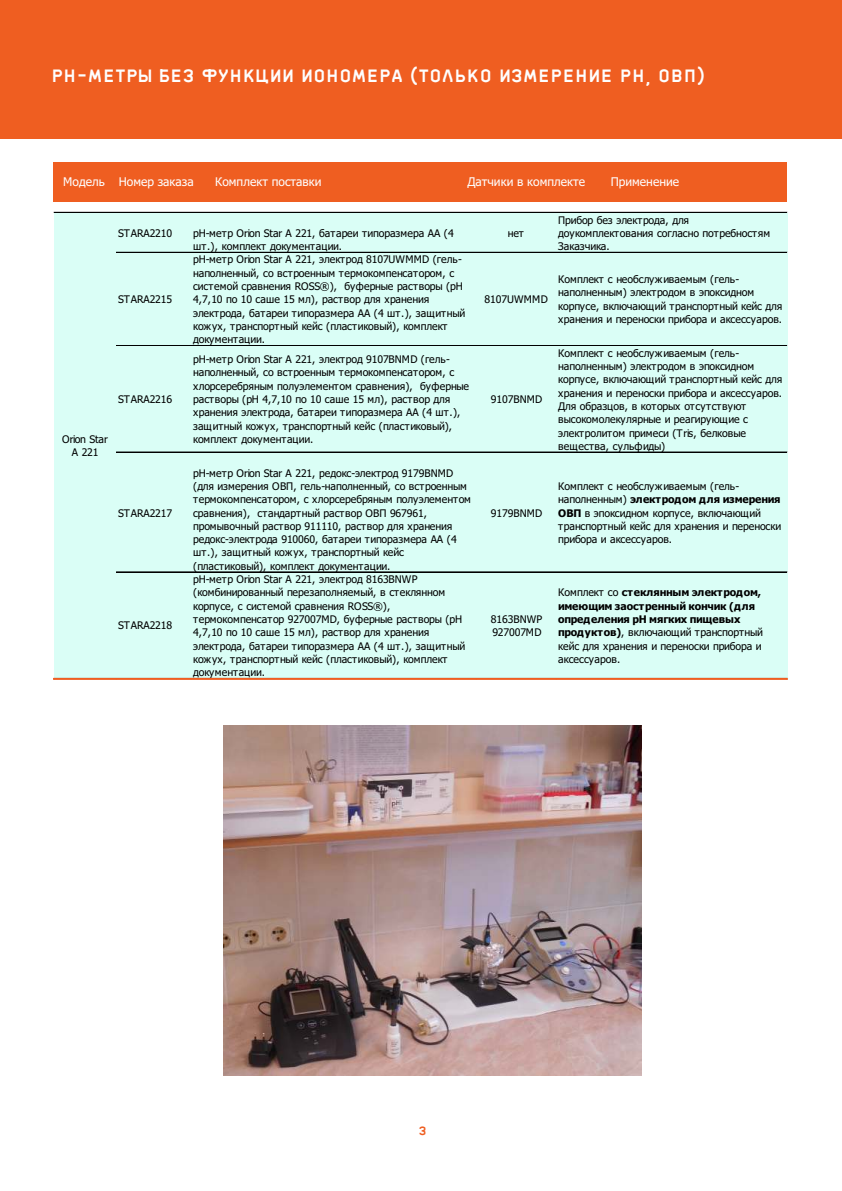
<style>
.page{position:relative;width:842px;height:1191px;background:#fff}
.page>*{position:absolute;margin:0;border:0;box-sizing:border-box;transform-origin:0 0}
.t1{font:24px "Far Cry 4";color:#fefefe}
.t2{font:16px "Far Cry 4";color:#ef5e21}
.t3{font:12px "Tahoma";color:#fefefe}
.t4{font:10.5px/13.3px "Tahoma";letter-spacing:-.01em;color:#000}
.t5{font:700 10.5px/13.3px "Tahoma";color:#000}
.s1{font-weight:700}
.s2{font-weight:400}
</style>
<div class="page">
<div style="left:0;top:0;width:842px;height:138px;background:#ef5e21"></div>
<div style="left:53px;top:162px;width:734px;height:40px;background:#ef5e21"></div>
<div style="left:54px;top:212px;width:733px;height:467px;background:#dafef6"></div>
<hr style="left:54px;top:212px;width:733px;height:1px;background:#000">
<hr style="left:116px;top:252px;width:671px;height:1px;background:#000">
<hr style="left:116px;top:345px;width:671px;height:1px;background:#000">
<hr style="left:116px;top:452px;width:671px;height:1px;background:#000">
<hr style="left:116px;top:572px;width:671px;height:1px;background:#000">
<img style="left:223px;top:725px;width:418px;height:350px">
<hr style="left:53px;top:678px;width:735px;height:2px;background:#ef5e21">
<h1 class="t1" style="left:51px;top:64px;width:656px">рН-метры без функции иономера (только измерение рН, ОВП)</h1>
<p class="t3" style="left:63px;top:177px;width:132px">Модель Номер заказа</p>
<p class="t3" style="left:215px;top:177px;width:108px">Комплект поставки</p>
<p class="t3" style="left:467px;top:177px;width:119px">Датчики в комплекте</p>
<p class="t3" style="left:611px;top:176px;width:70px">Применение</p>
<p class="t4" style="left:62px;top:433px;width:47px;text-align:center">Orion Star<br>A 221</p>
<p class="t4" style="left:118px;top:227px;width:56px">STARA2210</p>
<p class="t4" style="left:193px;top:227px;width:262px">рН-метр Orion Star A 221, батареи типоразмера АА (4 шт.), комплект документации.</p>
<p class="t4" style="left:508px;top:227px;width:18px">нет</p>
<p class="t4" style="left:118px;top:294px;width:56px">STARA2215</p>
<p class="t4" style="left:193px;top:254px;width:274px">рН-метр Orion Star A 221, электрод 8107UWMMD (гель&shy;наполненный, со встроенным термокомпенсатором, с системой сравнения ROSS®), буферные растворы (рН 4,7,10 по 10 саше 15 мл), раствор для хранения электрода, батареи типоразмера АА (4 шт.), защитный кожух, транспортный кейс (пластиковый), комплект документации.</p>
<p class="t4" style="left:485px;top:294px;width:65px">8107UWMMD</p>
<p class="t4" style="left:118px;top:393px;width:56px">STARA2216</p>
<p class="t4" style="left:193px;top:353px;width:277px">рН-метр Orion Star A 221, электрод 9107BNMD (гель&shy;наполненный, со встроенным термокомпенсатором, с хлорсеребряным полуэлементом сравнения), буферные растворы (рН 4,7,10 по 10 саше 15 мл), раствор для хранения электрода, батареи типоразмера АА (4 шт.), защитный кожух, транспортный кейс (пластиковый), комплект документации.</p>
<p class="t4" style="left:491px;top:393px;width:53px">9107BNMD</p>
<p class="t4" style="left:118px;top:507px;width:56px">STARA2217</p>
<p class="t4" style="left:193px;top:467px;width:279px">рН-метр Orion Star A 221, редокс-электрод 9179BNMD (для измерения ОВП, гель-наполненный, со встроенным термокомпенсатором, с хлорсеребряным полуэлементом сравнения), стандартный раствор ОВП 967961, промывочный раствор 911110, раствор для хранения редокс-электрода 910060, батареи типоразмера АА (4 шт.), защитный кожух, транспортный кейс (пластиковый), комплект документации.</p>
<p class="t4" style="left:491px;top:507px;width:53px">9179BNMD</p>
<p class="t4" style="left:118px;top:620px;width:56px">STARA2218</p>
<p class="t4" style="left:193px;top:573px;width:274px">рН-метр Orion Star A 221, электрод 8163BNWP (комбинированный перезаполняемый, в стеклянном корпусе, с системой сравнения ROSS®), термокомпенсатор 927007MD, буферные растворы (рН 4,7,10 по 10 саше 15 мл), раствор для хранения электрода, батареи типоразмера АА (4 шт.), защитный кожух, транспортный кейс (пластиковый), комплект документации.</p>
<p class="t4" style="left:491px;top:613px;width:53px">8163BNWP<br>927007MD</p>
<p class="t4" style="left:558px;top:214px;width:214px">Прибор без электрода, для доукомплектования согласно потребностям<br>Заказчика.</p>
<p class="t4" style="left:558px;top:273px;width:226px">Комплект с необслуживаемым (гель&shy;наполненным) электродом в эпоксидном корпусе, включающий транспортный кейс для хранения и переноски прибора и аксессуаров.</p>
<p class="t4" style="left:558px;top:347px;width:226px">Комплект с необслуживаемым (гель&shy;наполненным) электродом в эпоксидном корпусе, включающий транспортный кейс для хранения и переноски прибора и аксессуаров.<br>Для образцов, в которых отсутствуют высокомолекулярные и реагирующие с электролитом примеси (Tris, белковые вещества, сульфиды)</p>
<p class="t4" style="left:558px;top:480px;width:225px">Комплект с необслуживаемым (гель&shy;наполненным) <span class="s1">электродом для измерения ОВП</span> в эпоксидном корпусе, включающий транспортный кейс для хранения и переноски прибора и аксессуаров.</p>
<p class="t5" style="left:558px;top:587px;width:206px"><span class="s2">Комплект со</span> стеклянным электродом, имеющим заостренный кончик (для определения рН мягких пищевых продуктов)<span class="s2">, включающий транспортный кейс для хранения и переноски прибора и аксессуаров.</span></p>
<h2 class="t2" style="left:419px;top:1122px;width:9px">3</h2>
</div>
